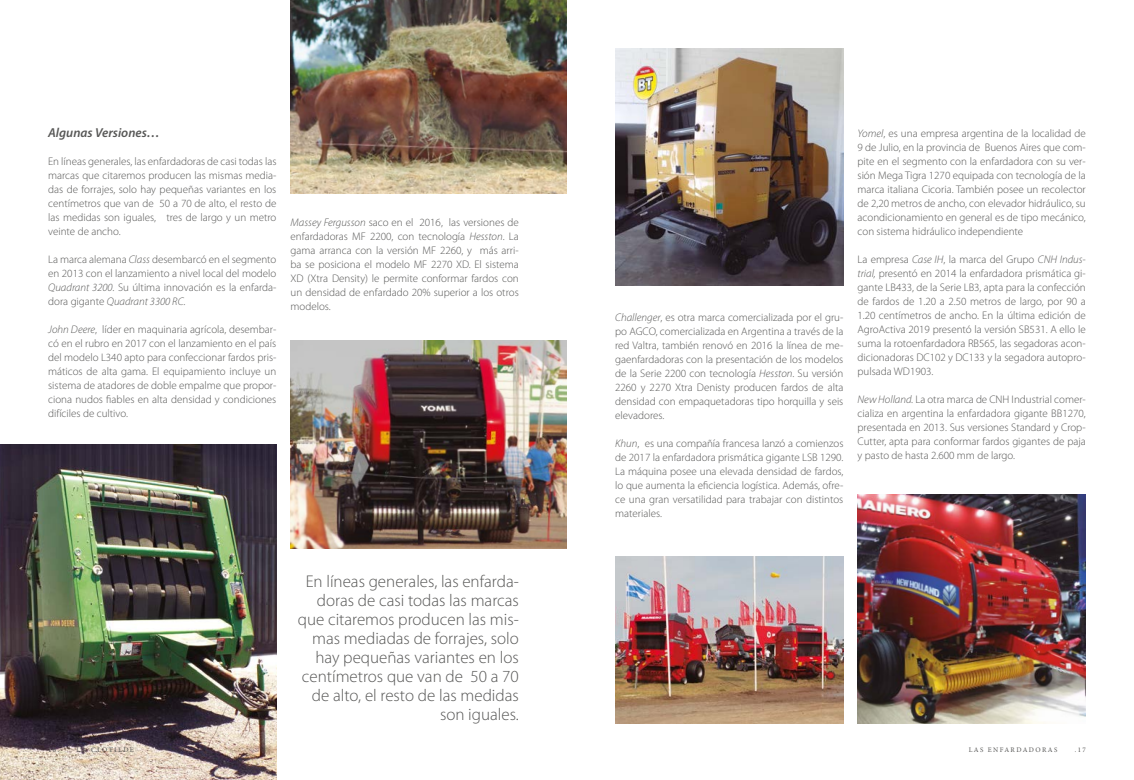
<style>
.page{position:relative;width:1134px;height:780px;background:#fff}
.page>*{position:absolute;margin:0;border:0;box-sizing:border-box;transform-origin:0 0}
.t1{font:300 17px/19px "Myriad Pro";color:#575756;text-align:right}
.t2{font:italic 600 13px "Myriad Pro";color:#575756}
.t3{font:300 11px/14px "Myriad Pro";color:#575756;text-align:justify}
.t4{font:7px "Minion Pro";letter-spacing:.2em;color:#575756}
.s1{font-style:italic}
</style>
<div class="page">
<img style="left:291px;top:0;width:276px;height:193px">
<img style="left:0;top:444px;width:276px;height:336px">
<img style="left:291px;top:341px;width:276px;height:207px">
<img style="left:615px;top:48px;width:228px;height:237px">
<img style="left:615px;top:556px;width:228px;height:167px">
<img style="left:857px;top:494px;width:229px;height:229px">
<p class="t2" style="left:48px;top:124px;width:113px">Algunas Versiones…</p>
<p class="t3" style="left:48px;top:154px;width:230px">En líneas generales, las enfardadoras de casi todas las marcas que citaremos producen las mismas media&shy;das de forrajes, solo hay pequeñas variantes en los centímetros que van de 50 a 70 de alto, el resto de las medidas son iguales, tres de largo y un metro veinte de ancho.</p>
<p class="t3" style="left:48px;top:252px;width:230px">La marca alemana <span class="s1">Class</span> desembarcó en el segmento en 2013 con el lanzamiento a nivel local del modelo <span class="s1">Quadrant 3200</span>. Su última innovación es la enfarda&shy;dora gigante <span class="s1">Quadrant 3300 RC</span>.</p>
<p class="t3" style="left:48px;top:322px;width:230px"><span class="s1">John Deere</span>, líder en maquinaria agrícola, desembar&shy;có en el rubro en 2017 con el lanzamiento en el país del modelo L340 apto para confeccionar fardos pris&shy;máticos de alta gama. El equipamiento incluye un sistema de atadores de doble empalme que propor&shy;ciona nudos fiables en alta densidad y condiciones difíciles de cultivo.</p>
<p class="t3" style="left:291px;top:216px;width:230px"><span class="s1">Massey Fergusson</span> saco en el 2016, las versiones de enfardadoras MF 2200, con tecnología <span class="s1">Hesston</span>. La gama arranca con la versión MF 2260, y más arri&shy;ba se posiciona el modelo MF 2270 XD. El sistema XD (Xtra Density) le permite conformar fardos con un densidad de enfardado 20% superior a los otros modelos.</p>
<h1 class="t1" style="left:298px;top:572px;width:222px">En líneas generales, las enfarda&shy;doras de casi todas las marcas que citaremos producen las mis&shy;mas mediadas de forrajes, solo hay pequeñas variantes en los centímetros que van de 50 a 70 de alto, el resto de las medidas son iguales.</h1>
<p class="t3" style="left:615px;top:310px;width:230px"><span class="s1">Challenger</span>, es otra marca comercializada por el gru&shy;po AGCO, comercializada en Argentina a través de la red Valtra, también renovó en 2016 la línea de me&shy;gaenfardadoras con la presentación de los modelos de la Serie 2200 con tecnología <span class="s1">Hesston</span>. Su versión 2260 y 2270 Xtra Denisty producen fardos de alta densidad con empaquetadoras tipo horquilla y seis elevadores.</p>
<p class="t3" style="left:615px;top:436px;width:230px"><span class="s1">Khun</span>, es una compañía francesa lanzó a comienzos de 2017 la enfardadora prismática gigante LSB 1290.<br>La máquina posee una elevada densidad de fardos, lo que aumenta la eficiencia logística. Además, ofre&shy;ce una gran versatilidad para trabajar con distintos materiales.</p>
<p class="t3" style="left:857px;top:126px;width:230px"><span class="s1">Yomel</span>, es una empresa argentina de la localidad de 9 de Julio, en la provincia de Buenos Aires que com&shy;pite en el segmento con la enfardadora con su ver&shy;sión Mega Tigra 1270 equipada con tecnología de la marca italiana Cicoria. También posee un recolector de 2,20 metros de ancho, con elevador hidráulico, su acondicionamiento en general es de tipo mecánico, con sistema hidráulico independiente</p>
<p class="t3" style="left:857px;top:252px;width:230px">La empresa <span class="s1">Case IH</span>, la marca del Grupo <span class="s1">CNH Indus&shy;trial,</span> presentó en 2014 la enfardadora prismática gi&shy;gante LB433, de la Serie LB3, apta para la confección de fardos de 1.20 a 2.50 metros de largo, por 90 a 1.20 centímetros de ancho. En la última edición de AgroActiva 2019 presentó la versión SB531. A ello le suma la rotoenfardadora RB565, las segadoras acon&shy;dicionadoras DC102 y DC133 y la segadora autopro&shy;pulsada WD1903.</p>
<p class="t3" style="left:857px;top:392px;width:230px"><span class="s1">New Holland.</span> La otra marca de CNH Industrial comer&shy;cializa en argentina la enfardadora gigante BB1270, presentada en 2013. Sus versiones Standard y Crop-Cutter, apta para conformar fardos gigantes de paja y pasto de hasta 2.600 mm de largo.</p>
<p class="t4" style="left:48px;top:745px;width:13px">16.</p>
<p class="t4" style="left:77px;top:745px;width:59px">LA CLOTILDE</p>
<p class="t4" style="left:1075px;top:745px;width:13px">.17</p>
<p class="t4" style="left:969px;top:745px;width:90px">LAS ENFARDADORAS</p>
</div>
